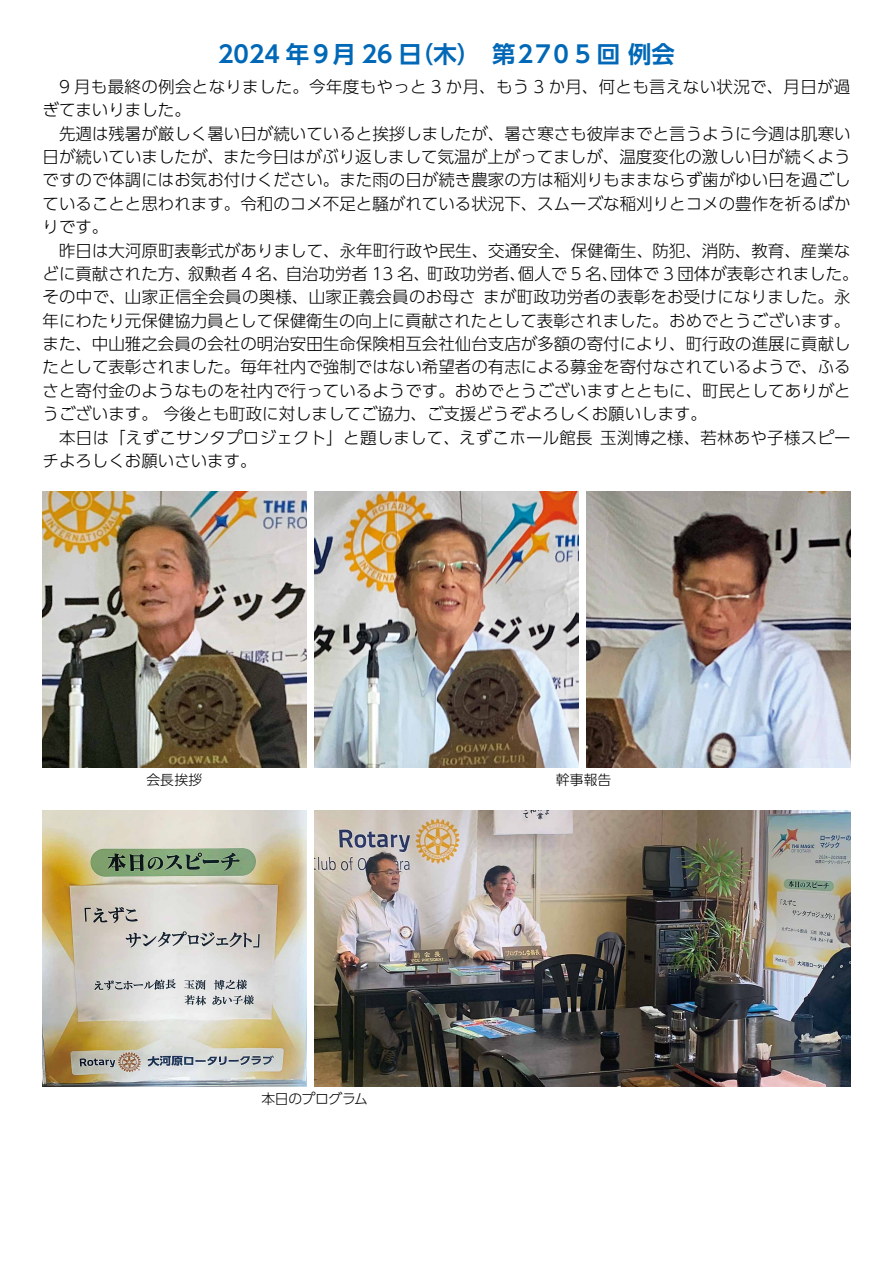
<style>
.page{position:relative;width:893px;height:1263px;background:#fff}
.page>*{position:absolute;margin:0;border:0;box-sizing:border-box;transform-origin:0 0}
.t1{font:700 23.4px "UD Shin Go Pr 6 N De";letter-spacing:.05em;color:#0068b7}
.t2{font:300 16.5px/23.4px "UD Shin Go Pr 6 N";color:#000}
.t3{font:300 16.5px "UD Shin Go Pr 6 N";letter-spacing:.02em;color:#000}
.t4{font:300 13.8px "UD Shin Go Pr 6 N";color:#000}
.t5{font:300 13.8px "UD Shin Go Pr 6 N";letter-spacing:-.025em;color:#000}
</style>
<div class="page">
<img style="left:315px;top:810px;width:535px;height:276px">
<img style="left:315px;top:491px;width:263px;height:276px">
<img style="left:587px;top:491px;width:263px;height:276px">
<img style="left:43px;top:491px;width:263px;height:276px">
<img style="left:43px;top:810px;width:263px;height:276px">
<h1 class="t1" style="left:218px;top:35px;width:458px">2024 年９月 26 （日木）　第270５回例会</h1>
<p class="t3" style="left:43px;top:73px;width:809px">　9 月も最終の例会となりました。今年度もやっと 3 か月、もう 3 か月、何とも言えない状況で、月日が過</p>
<p class="t2" style="left:43px;top:98px;width:150px">ぎてまいりました。</p>
<p class="t2" style="left:43px;top:121px;width:810px">　先週は残暑が厳しく暑い日が続いていると挨拶しましたが、暑さ寒さも彼岸までと言うように今週は肌寒い</p>
<p class="t2" style="left:43px;top:144px;width:809px">日が続いていましたが、また今日はがぶり返しまして気温が上がってましが、温度変化の激しい日が続くよう</p>
<p class="t2" style="left:43px;top:168px;width:810px">ですので体調にはお気お付けください。また雨の日が続き農家の方は稲刈りもままならず歯がゆい日を過ごし</p>
<p class="t2" style="left:43px;top:191px;width:810px">ていることと思われます。令和のコメ不足と騒がれている状況下、スムーズな稲刈りとコメの豊作を祈るばか</p>
<p class="t2" style="left:43px;top:215px;width:67px">りです。</p>
<p class="t2" style="left:43px;top:238px;width:809px">　昨日は大河原町表彰式がありまして、永年町行政や民生、交通安全、保健衛生、防犯、消防、教育、産業な</p>
<p class="t2" style="left:610px;top:261px;width:250px">団体で 3 団体が表彰されました。</p>
<p class="t2" style="left:43px;top:261px;width:150px">どに貢献された方、</p>
<p class="t2" style="left:286px;top:261px;width:146px">自治功労者 13 名、</p>
<p class="t2" style="left:427px;top:261px;width:100px">町政功労者、</p>
<p class="t2" style="left:188px;top:261px;width:102px">叙勲者 4 名、</p>
<p class="t2" style="left:518px;top:261px;width:102px">個人で 5 名、</p>
<p class="t2" style="left:483px;top:285px;width:369px">まが町政功労者の表彰をお受けになりました。永</p>
<p class="t2" style="left:43px;top:285px;width:435px">その中で、山家正信全会員の奥様、山家正義会員のお母さ</p>
<p class="t2" style="left:43px;top:308px;width:809px">年にわたり元保健協力員として保健衛生の向上に貢献されたとして表彰されました。おめでとうございます。</p>
<p class="t2" style="left:43px;top:331px;width:810px">また、中山雅之会員の会社の明治安田生命保険相互会社仙台支店が多額の寄付により、町行政の進展に貢献し</p>
<p class="t2" style="left:43px;top:355px;width:810px">たとして表彰されました。毎年社内で強制ではない希望者の有志による募金を寄付なされているようで、ふる</p>
<p class="t2" style="left:43px;top:378px;width:810px">さと寄付金のようなものを社内で行っているようです。おめでとうございますとともに、町民としてありがと</p>
<p class="t2" style="left:43px;top:402px;width:666px">うございます。今後とも町政に対しましてご協力、ご支援どうぞよろしくお願いします。</p>
<p class="t2" style="left:600px;top:425px;width:252px">玉渕博之様、若林あや子様スピー</p>
<p class="t2" style="left:43px;top:425px;width:552px">　本日は「えずこサンタプロジェクト」と題しまして、えずこホール館長チよろしくお願いさいます。</p>
<p class="t4" style="left:146px;top:769px;width:57px">会長挨拶</p>
<p class="t5" style="left:261px;top:1088px;width:108px">本日のプログラム</p>
<p class="t4" style="left:556px;top:769px;width:57px">幹事報告</p>
</div>
